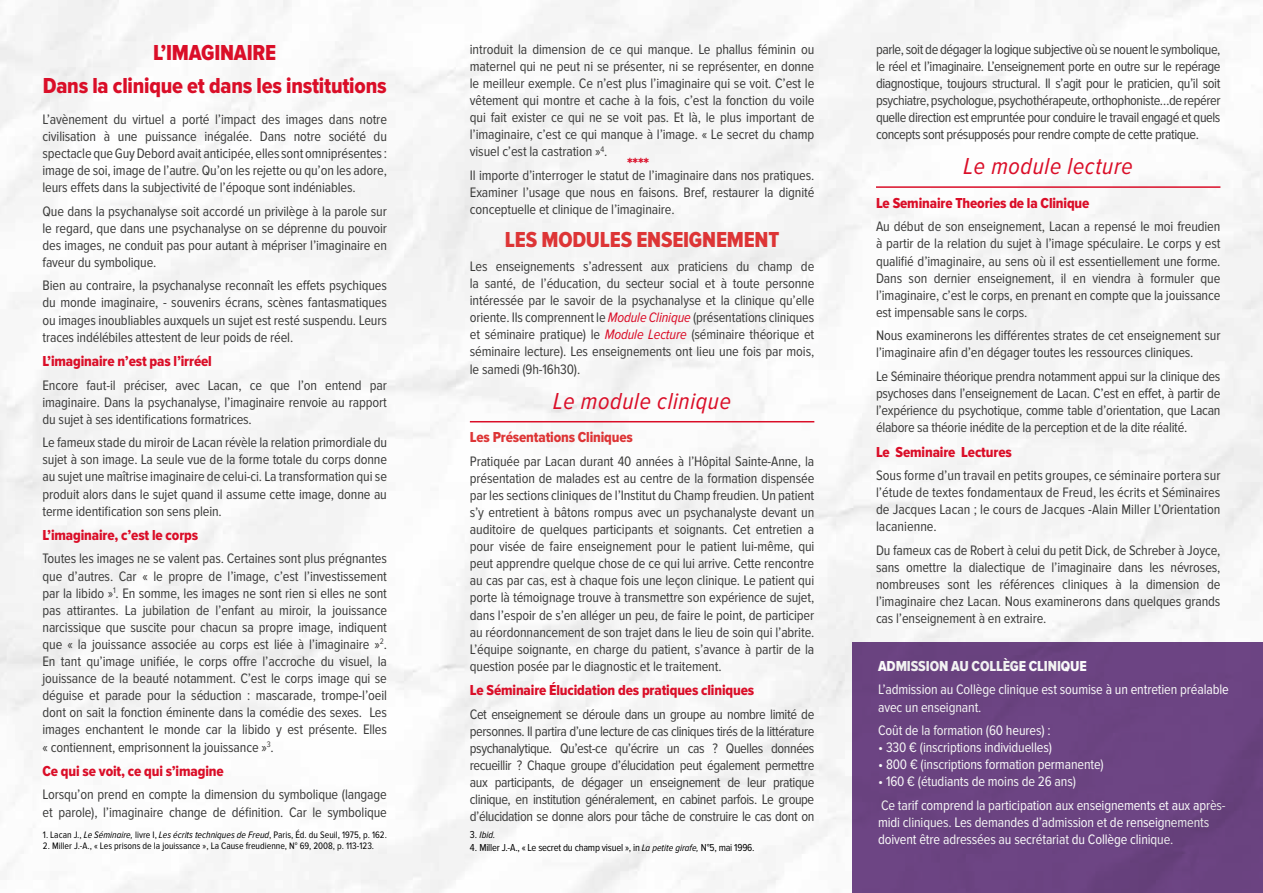
<style>
.page{position:relative;width:1263px;height:893px;background:#fff}
.page>*{position:absolute;margin:0;border:0;box-sizing:border-box;transform-origin:0 0}
.t1{font:italic 24px "Proxima Nova Cond";letter-spacing:.025em;color:#da0e28}
.t2{font:22.5px/32.4px "Proxima Nova Cond Extrabld";letter-spacing:-.01em;color:#da0e28;text-align:center}
.t3{font:22.5px "Proxima Nova Cond Extrabld";letter-spacing:-.01em;color:#dd3536}
.t4{font:16.5px "Proxima Nova Cond Extrabld";color:#da0e28}
.t5{font:15px "Proxima Nova Cond Extrabld";letter-spacing:-.01em;color:#da0e28}
.t6{font:15px "Proxima Nova Cond Extrabld";letter-spacing:-.01em;color:#fff}
.t7{font:15px "Proxima Nova Cond Extrabld";letter-spacing:-.01em;color:#dd3536}
.t8{font:14.25px/17.1px "Proxima Nova Cond";letter-spacing:-.01em;color:#3c3c3b;text-align:justify}
.t9{font:14.25px/17.1px "Proxima Nova Cond";letter-spacing:-.01em;color:#fff}
.t10{font:10.5px "Proxima Nova Cond";letter-spacing:-.02em;color:#000}
.t11{font:9.75px "Proxima Nova Cond";color:#000}
.t12{font:italic 9.75px "Proxima Nova Cond";color:#000}
.s1{font-style:italic}
.s2{font-style:italic;color:#da0e28}
.s3{font-style:normal;font-size:10.5px}
.s4{font-style:italic;font-size:9.75px}
</style>
<div class="page">
<img style="left:0;top:0;width:1263px;height:893px">
<hr style="left:470px;top:421px;width:344px;height:1px;background:#da0e28">
<hr style="left:876px;top:186px;width:344px;height:2px;background:#da0e28">
<div style="left:853px;top:642px;width:410px;height:251px;background:#6f4686"></div>
<h2 class="t2" style="left:43px;top:37px;width:345px">L’IMAGINAIRE<br>Dans la clinique et dans les institutions</h2>
<p class="t8" style="left:43px;top:111px;width:346px">L’avènement du virtuel a porté l’impact des images dans notre civilisation à une puissance inégalée. Dans notre société du spectacle que Guy Debord avait anticipée, elles sont omniprésentes : image de soi, image de l’autre. Qu’on les rejette ou qu’on les adore, leurs effets dans la subjectivité de l’époque sont indéniables.</p>
<p class="t8" style="left:43px;top:203px;width:346px">Que dans la psychanalyse soit accordé un privilège à la parole sur le regard, que dans une psychanalyse on se déprenne du pouvoir des images, ne conduit pas pour autant à mépriser l’imaginaire en faveur du symbolique.</p>
<p class="t8" style="left:43px;top:277px;width:346px">Bien au contraire, la psychanalyse reconnaît les effets psychiques du monde imaginaire, - souvenirs écrans, scènes fantasmatiques ou images inoubliables auxquels un sujet est resté suspendu. Leurs traces indélébiles attestent de leur poids de réel.</p>
<p class="t5" style="left:43px;top:353px;width:171px">L’imaginaire n’est pas l’irréel</p>
<p class="t8" style="left:43px;top:377px;width:346px">Encore faut-il préciser, avec Lacan, ce que l’on entend par imaginaire. Dans la psychanalyse, l’imaginaire renvoie au rapport du sujet à ses identifications formatrices.</p>
<p class="t8" style="left:43px;top:434px;width:346px">Le fameux stade du miroir de Lacan révèle la relation primordiale du sujet à son image. La seule vue de la forme totale du corps donne au sujet une maîtrise imaginaire de celui-ci. La transformation qui se produit alors dans le sujet quand il assume cette image, donne au terme identification son sens plein.</p>
<p class="t5" style="left:43px;top:527px;width:157px">L’imaginaire, c’est le corps</p>
<p class="t8" style="left:43px;top:550px;width:346px">Toutes les images ne se valent pas. Certaines sont plus prégnantes que d’autres. Car « le propre de l’image, c’est l’investissement par la libido »<sup>1</sup>. En somme, les images ne sont rien si elles ne sont pas attirantes. La jubilation de l’enfant au miroir, la jouissance narcissique que suscite pour chacun sa propre image, indiquent que « la jouissance associée au corps est liée à l’imaginaire »<sup>2</sup>.<br>En tant qu’image unifiée, le corps offre l’accroche du visuel, la jouissance de la beauté notamment. C’est le corps image qui se déguise et parade pour la séduction : mascarade, trompe-l’oeil dont on sait la fonction éminente dans la comédie des sexes. Les images enchantent le monde car la libido y est présente. Elles « contiennent, emprisonnent la jouissance »<sup>3</sup>.</p>
<p class="t5" style="left:43px;top:763px;width:183px">Ce qui se voit, ce qui s’imagine</p>
<p class="t8" style="left:43px;top:786px;width:346px">Lorsqu’on prend en compte la dimension du symbolique (langage et parole), l’imaginaire change de définition. Car le symbolique</p>
<p class="t11" style="left:43px;top:829px;width:345px">1. Lacan J., <span class="s1">Le Séminaire,</span> livre I, <span class="s1">Les écrits techniques de Freud</span>, Paris, Éd. du Seuil, 1975, p. 162.</p>
<p class="t11" style="left:43px;top:840px;width:333px">2. Miller J.-A., « Les prisons de la jouissance », La Cause freudienne, N° 69, 2008, p. 113-123.</p>
<p class="t8" style="left:470px;top:41px;width:346px">introduit la dimension de ce qui manque. Le phallus féminin ou maternel qui ne peut ni se présenter, ni se représenter, en donne le meilleur exemple. Ce n’est plus l’imaginaire qui se voit. C’est le vêtement qui montre et cache à la fois, c’est la fonction du voile qui fait exister ce qui ne se voit pas. Et là, le plus important de l’imaginaire, c’est ce qui manque à l’image. « Le secret du champ visuel c’est la castration »<sup>4</sup>.</p>
<p class="t8" style="left:470px;top:167px;width:346px">Il importe d’interroger le statut de l’imaginaire dans nos pratiques.<br>Examiner l’usage que nous en faisons. Bref, restaurer la dignité conceptuelle et clinique de l’imaginaire.</p>
<h2 class="t3" style="left:505px;top:227px;width:276px">LES MODULES ENSEIGNEMENT</h2>
<p class="t8" style="left:470px;top:258px;width:346px">Les enseignements s’adressent aux praticiens du champ de la santé, de l’éducation, du secteur social et à toute personne intéressée par le savoir de la psychanalyse et la clinique qu’elle oriente. Ils comprennent le <span class="s2">Module Clinique</span> (présentations cliniques et séminaire pratique) le <span class="s2">Module Lecture</span> (séminaire théorique et séminaire lecture). Les enseignements ont lieu une fois par mois, le samedi (9h-16h30).</p>
<h1 class="t1" style="left:553px;top:390px;width:179px">Le module clinique</h1>
<p class="t7" style="left:470px;top:429px;width:165px">Les Présentations Cliniques</p>
<p class="t8" style="left:470px;top:453px;width:346px">Pratiquée par Lacan durant 40 années à l’Hôpital Sainte-Anne, la présentation de malades est au centre de la formation dispensée par les sections cliniques de l’Institut du Champ freudien. Un patient s’y entretient à bâtons rompus avec un psychanalyste devant un auditoire de quelques participants et soignants. Cet entretien a pour visée de faire enseignement pour le patient lui-même, qui peut apprendre quelque chose de ce qui lui arrive. Cette rencontre au cas par cas, est à chaque fois une leçon clinique. Le patient qui porte là témoignage trouve à transmettre son expérience de sujet, dans l’espoir de s’en alléger un peu, de faire le point, de participer au réordonnancement de son trajet dans le lieu de soin qui l’abrite.<br>L’équipe soignante, en charge du patient, s’avance à partir de la question posée par le diagnostic et le traitement.</p>
<p class="t5" style="left:470px;top:682px;width:286px">Le Séminaire Élucidation des pratiques cliniques</p>
<p class="t8" style="left:470px;top:706px;width:346px">Cet enseignement se déroule dans un groupe au nombre limité de personnes. Il partira d’une lecture de cas cliniques tirés de la littérature psychanalytique. Qu’est-ce qu’écrire un cas ? Quelles données recueillir ? Chaque groupe d’élucidation peut également permettre aux participants, de dégager un enseignement de leur pratique clinique, en institution généralement, en cabinet parfois. Le groupe d’élucidation se donne alors pour tâche de construire le cas dont on</p>
<p class="t4" style="left:627px;top:154px;width:24px">****</p>
<p class="t12" style="left:470px;top:830px;width:27px"><span class="s3">3.</span> Ibid.</p>
<p class="t10" style="left:470px;top:841px;width:286px">4. Miller J.-A., « Le secret du champ visuel », in <span class="s4">La petite girafe,</span> N°5, mai 1996.</p>
<p class="t8" style="left:876px;top:41px;width:346px">parle, soit de dégager la logique subjective où se nouent le symbolique, le réel et l’imaginaire. L’enseignement porte en outre sur le repérage diagnostique, toujours structural. Il s’agit pour le praticien, qu’il soit psychiatre, psychologue, psychothérapeute, orthophoniste…de repérer quelle direction est empruntée pour conduire le travail engagé et quels concepts sont présupposés pour rendre compte de cette pratique.</p>
<h1 class="t1" style="left:963px;top:155px;width:171px">Le module lecture</h1>
<p class="t5" style="left:876px;top:194px;width:215px">Le Seminaire Theories de la Clinique</p>
<p class="t8" style="left:876px;top:218px;width:346px">Au début de son enseignement, Lacan a repensé le moi freudien à partir de la relation du sujet à l’image spéculaire. Le corps y est qualifié d’imaginaire, au sens où il est essentiellement une forme.<br>Dans son dernier enseignement, il en viendra à formuler que l’imaginaire, c’est le corps, en prenant en compte que la jouissance est impensable sans le corps.</p>
<p class="t8" style="left:876px;top:327px;width:346px">Nous examinerons les différentes strates de cet enseignement sur l’imaginaire afin d’en dégager toutes les ressources cliniques.</p>
<p class="t8" style="left:876px;top:368px;width:346px">Le Séminaire théorique prendra notamment appui sur la clinique des psychoses dans l’enseignement de Lacan. C’est en effet, à partir de l’expérience du psychotique, comme table d’orientation, que Lacan élabore sa théorie inédite de la perception et de la dite réalité.</p>
<p class="t5" style="left:876px;top:443px;width:137px">Le Seminaire Lectures</p>
<p class="t8" style="left:876px;top:467px;width:346px">Sous forme d’un travail en petits groupes, ce séminaire portera sur l’étude de textes fondamentaux de Freud, les écrits et Séminaires de Jacques Lacan ; le cours de Jacques -Alain Miller L’Orientation lacanienne.</p>
<p class="t8" style="left:876px;top:542px;width:346px">Du fameux cas de Robert à celui du petit Dick, de Schreber à Joyce, sans omettre la dialectique de l’imaginaire dans les névroses, nombreuses sont les références cliniques à la dimension de l’imaginaire chez Lacan. Nous examinerons dans quelques grands cas l’enseignement à en extraire.</p>
<p class="t6" style="left:878px;top:658px;width:210px">ADMISSION AU COLLÈGE CLINIQUE</p>
<p class="t9" style="left:878px;top:681px;width:352px">L’admission au Collège clinique est soumise à un entretien préalable avec un enseignant.</p>
<p class="t9" style="left:878px;top:722px;width:174px">Coût de la formation (60 heures) :</p>
<p class="t9" style="left:878px;top:739px;width:175px">• 330 € (inscriptions individuelles)</p>
<p class="t9" style="left:878px;top:756px;width:227px">• 800 € (inscriptions formation permanente)</p>
<p class="t9" style="left:878px;top:770px;width:349px;line-height:23.5px">• 160 € (étudiants de moins de 26 ans)<br>Ce tarif comprend la participation aux enseignements et aux après-</p>
<p class="t9" style="left:878px;top:814px;width:333px">midi cliniques. Les demandes d’admission et de renseignements doivent être adressées au secrétariat du Collège clinique.</p>
</div>
